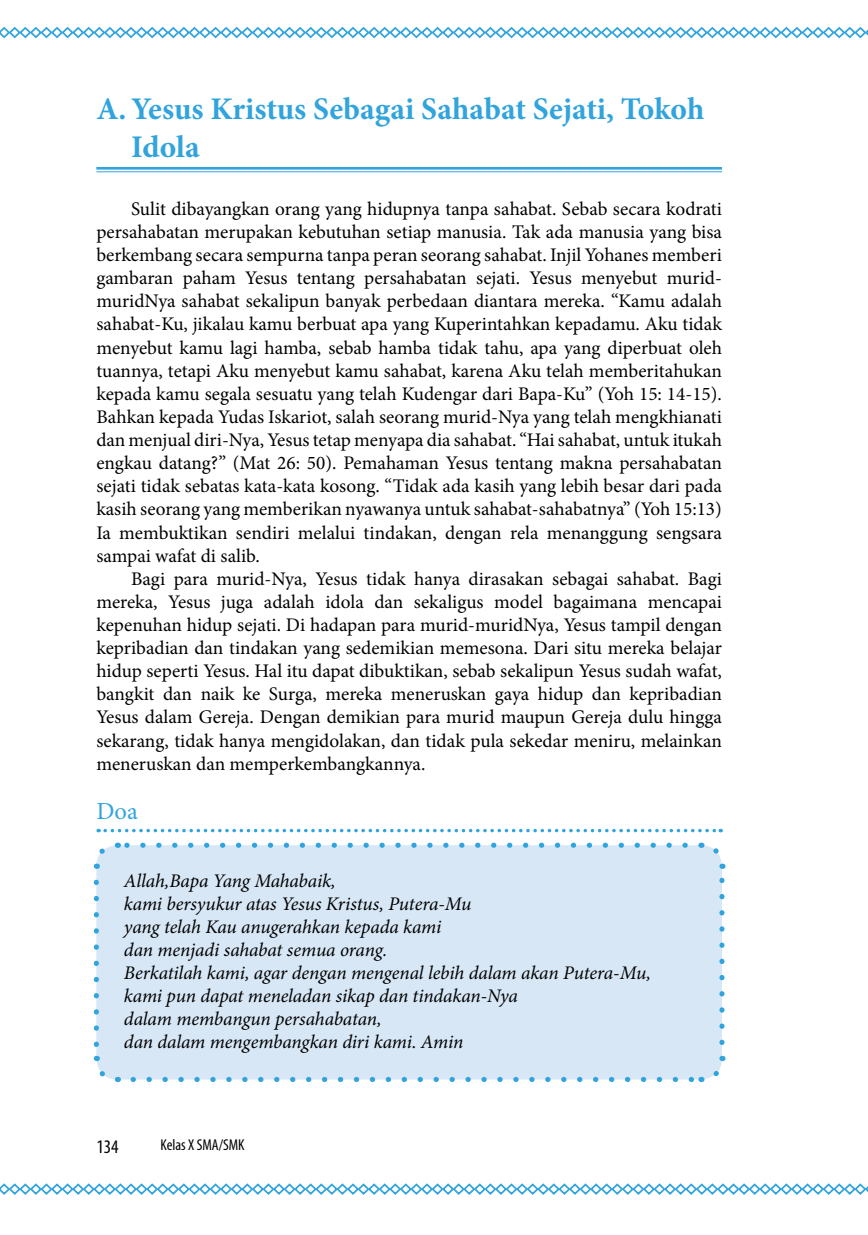
<style>
.page{position:relative;width:868px;height:1235px;background:#fff}
.page>*{position:absolute;margin:0;border:0;box-sizing:border-box;transform-origin:0 0}
.t1{font:700 31.5px/37.8px "Minion Pro";color:#31a4dd}
.t2{font:24.5px "Minion Pro";color:#31a4dd}
.t3{font:19.25px/23.1px "Minion Pro";color:#000;text-align:justify}
.t4{font:italic 19.25px/23.1px "Minion Pro";letter-spacing:-.01em;color:#000}
.t5{font:condensed 19.25px "Myriad Pro";color:#000}
.t6{font:condensed 15.75px "Myriad Pro";color:#000}
</style>
<div class="page">
<svg style="left:0;top:26px;width:867px;height:13px"></svg>
<svg style="left:0;top:1183px;width:867px;height:12px"></svg>
<hr style="left:96px;top:167px;width:625px;height:3px;background:#31a4dd">
<hr style="left:96px;top:171px;width:625px;height:1px;background:#31a4dd">
<svg style="left:105px;top:828px;width:616px;height:4px"></svg>
<div style="left:96px;top:845px;width:625px;height:234px;background:#d7e7f6;border-radius:21px"></div>
<svg style="left:133px;top:1076px;width:559px;height:5px"></svg>
<svg style="left:719px;top:874px;width:5px;height:168px"></svg>
<svg style="left:125px;top:842px;width:560px;height:5px"></svg>
<svg style="left:93px;top:847px;width:15px;height:21px"></svg>
<svg style="left:94px;top:882px;width:5px;height:178px"></svg>
<svg style="left:98px;top:1067px;width:20px;height:16px"></svg>
<svg style="left:708px;top:1055px;width:18px;height:23px"></svg>
<svg style="left:700px;top:842px;width:23px;height:26px"></svg>
<h1 class="t1" style="left:131px;top:90px;width:574px;text-indent:-35px">A.Yesus Kristus Sebagai Sahabat Sejati, Tokoh<br>Idola</h1>
<p class="t3" style="left:96px;top:197px;width:627px;text-indent:35px">Sulit dibayangkan orang yang hidupnya tanpa sahabat. Sebab secara kodrati persahabatan merupakan kebutuhan setiap manusia. Tak ada manusia yang bisa berkembang secara sempurna tanpa peran seorang sahabat. Injil Yohanes memberi gambaran paham Yesus tentang persahabatan sejati. Yesus menyebut murid&shy;muridNya sahabat sekalipun banyak perbedaan diantara mereka. “Kamu adalah sahabat-Ku, jikalau kamu berbuat apa yang Kuperintahkan kepadamu. Aku tidak menyebut kamu lagi hamba, sebab hamba tidak tahu, apa yang diperbuat oleh tuannya, tetapi Aku menyebut kamu sahabat, karena Aku telah memberitahukan kepada kamu segala sesuatu yang telah Kudengar dari Bapa-Ku” (Yoh 15: 14-15).<br>Bahkan kepada Yudas Iskariot, salah seorang murid-Nya yang telah mengkhianati dan menjual diri-Nya, Yesus tetap menyapa dia sahabat. “Hai sahabat, untuk itukah engkau datang?” (Mat 26: 50). Pemahaman Yesus tentang makna persahabatan sejati tidak sebatas kata-kata kosong. “Tidak ada kasih yang lebih besar dari pada kasih seorang yang memberikan nyawanya untuk sahabat-sahabatnya” (Yoh 15:13)<br>Ia membuktikan sendiri melalui tindakan, dengan rela menanggung sengsara sampai wafat di salib.</p>
<p class="t3" style="left:96px;top:567px;width:627px;text-indent:35px">Bagi para murid-Nya, Yesus tidak hanya dirasakan sebagai sahabat. Bagi mereka, Yesus juga adalah idola dan sekaligus model bagaimana mencapai kepenuhan hidup sejati. Di hadapan para murid-muridNya, Yesus tampil dengan kepribadian dan tindakan yang sedemikian memesona. Dari situ mereka belajar hidup seperti Yesus. Hal itu dapat dibuktikan, sebab sekalipun Yesus sudah wafat, bangkit dan naik ke Surga, mereka meneruskan gaya hidup dan kepribadian Yesus dalam Gereja. Dengan demikian para murid maupun Gereja dulu hingga sekarang, tidak hanya mengidolakan, dan tidak pula sekedar meniru, melainkan meneruskan dan memperkembangkannya.</p>
<p class="t2" style="left:96px;top:794px;width:43px">Doa</p>
<p class="t4" style="left:124px;top:868px;width:528px">Allah,Bapa Yang Mahabaik,<br>kami bersyukur atas Yesus Kristus, Putera-Mu<br>yang telah Kau anugerahkan kepada kami<br>dan menjadi sahabat semua orang.<br>Berkatilah kami, agar dengan mengenal lebih dalam akan Putera-Mu, kami pun dapat meneladan sikap dan tindakan-Nya<br>dalam membangun persahabatan,<br>dan dalam mengembangkan diri kami. Amin</p>
<p class="t5" style="left:96px;top:1134px;width:24px">134</p>
<p class="t6" style="left:160px;top:1135px;width:86px">Kelas X SMA/SMK</p>
</div>
